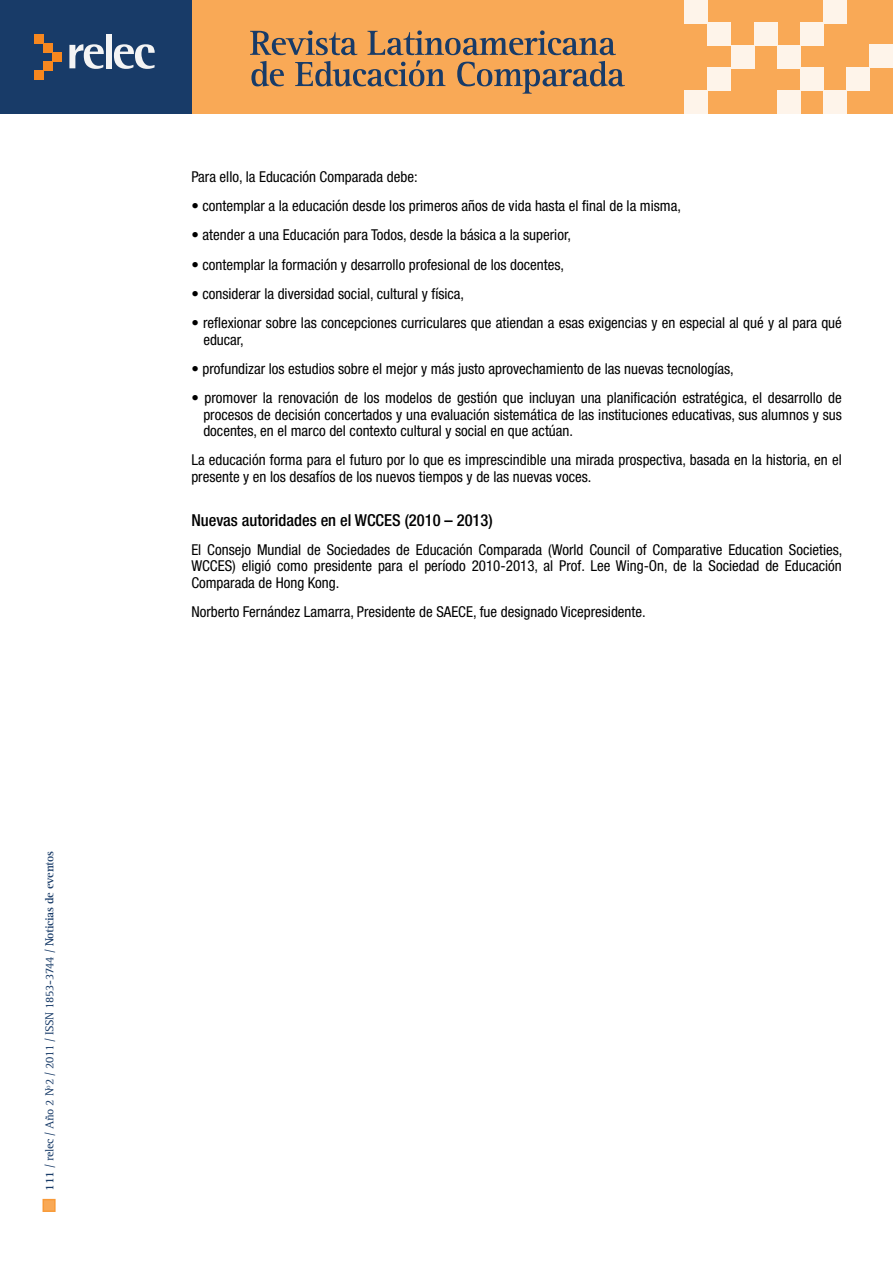
<style>
.page{position:relative;width:893px;height:1263px;background:#fff}
.page>*{position:absolute;margin:0;border:0;box-sizing:border-box;transform-origin:0 0}
.t1{font:500 condensed 16.5px "Helvetica Neue";color:#000}
.t2{font:condensed 15px/16.5px "Helvetica Neue";color:#000}
.t3{font:12px "AT Rotis Serif";letter-spacing:-.025em;color:#183b68}
.s1{font-weight:700}
</style>
<div class="page">
<div style="left:192px;top:0;width:701px;height:114px;background:#f9a956"></div>
<svg style="left:250px;top:30px;width:375px;height:64px"></svg>
<div style="left:708px;top:23px;width:23px;height:23px;background:#fef4ea"></div>
<div style="left:731px;top:45px;width:23px;height:23px;background:#fef4ea"></div>
<div style="left:708px;top:68px;width:23px;height:23px;background:#fef4ea"></div>
<div style="left:685px;top:91px;width:23px;height:23px;background:#fef4ea"></div>
<div style="left:754px;top:22px;width:23px;height:24px;background:#fef4ea"></div>
<div style="left:777px;top:45px;width:23px;height:23px;background:#fef4ea"></div>
<div style="left:800px;top:22px;width:23px;height:24px;background:#fef4ea"></div>
<div style="left:823px;top:0;width:24px;height:23px;background:#fef4ea"></div>
<div style="left:800px;top:68px;width:23px;height:23px;background:#fef4ea"></div>
<div style="left:777px;top:91px;width:23px;height:23px;background:#fef4ea"></div>
<div style="left:823px;top:91px;width:24px;height:23px;background:#fef4ea"></div>
<div style="left:847px;top:67px;width:23px;height:24px;background:#fef4ea"></div>
<div style="left:870px;top:45px;width:23px;height:23px;background:#fef4ea"></div>
<div style="left:685px;top:0;width:23px;height:23px;background:#fef4ea"></div>
<div style="left:0;top:0;width:192px;height:114px;background:#183b68"></div>
<svg style="left:69px;top:44px;width:35px;height:25px"></svg>
<div style="left:106px;top:34px;width:6px;height:34px;background:#f4f4f4"></div>
<svg style="left:114px;top:44px;width:41px;height:25px"></svg>
<div style="left:43px;top:43px;width:9px;height:9px;background:#f6871f"></div>
<div style="left:52px;top:52px;width:9px;height:9px;background:#f6871f"></div>
<div style="left:43px;top:61px;width:9px;height:9px;background:#f6871f"></div>
<div style="left:34px;top:70px;width:9px;height:9px;background:#f6871f"></div>
<div style="left:34px;top:34px;width:9px;height:9px;background:#f6871f"></div>
<div style="left:43px;top:1199px;width:13px;height:13px;background:#f9a956;border:2px solid #f89a38"></div>
<p class="t3" style="left:43px;top:1191px;width:341px;rotate:-90deg"><span class="s1">111</span> / relec / Año 2 Nº2 / 2011 / ISSN 1853-3744 / <span class="s1">Noticias de eventos</span></p>
<p class="t2" style="left:191px;top:168px;width:228px">Para ello, la Educación Comparada debe:</p>
<p class="t2" style="left:191px;top:197px;width:491px">• contemplar a la educación desde los primeros años de vida hasta el final de la misma,</p>
<p class="t2" style="left:191px;top:227px;width:381px">• atender a una Educación para Todos, desde la básica a la superior,</p>
<p class="t2" style="left:191px;top:256px;width:374px">• contemplar la formación y desarrollo profesional de los docentes,</p>
<p class="t2" style="left:191px;top:285px;width:274px">• considerar la diversidad social, cultural y física,</p>
<p class="t2" style="left:203px;top:314px;width:640px;text-indent:-12px">• reflexionar sobre las concepciones curriculares que atiendan a esas exigencias y en especial al qué y al para qué educar,</p>
<p class="t2" style="left:191px;top:360px;width:544px">• profundizar los estudios sobre el mejor y más justo aprovechamiento de las nuevas tecnologías,</p>
<p class="t2" style="left:203px;top:389px;width:640px;text-align:justify;text-indent:-12px">• promover la renovación de los modelos de gestión que incluyan una planificación estratégica, el desarrollo de procesos de decisión concertados y una evaluación sistemática de las instituciones educativas, sus alumnos y sus docentes, en el marco del contexto cultural y social en que actúan.</p>
<p class="t2" style="left:191px;top:452px;width:652px">La educación forma para el futuro por lo que es imprescindible una mirada prospectiva, basada en la historia, en el presente y en los desafíos de los nuevos tiempos y de las nuevas voces.</p>
<p class="t1" style="left:191px;top:510px;width:303px">Nuevas autoridades en el WCCES (2010 – 2013)</p>
<p class="t2" style="left:191px;top:541px;width:653px;text-align:justify">El Consejo Mundial de Sociedades de Educación Comparada (World Council of Comparative Education Societies, WCCES) eligió como presidente para el período 2010-2013, al Prof. Lee Wing-On, de la Sociedad de Educación Comparada de Hong Kong.</p>
<p class="t2" style="left:191px;top:603px;width:456px">Norberto Fernández Lamarra, Presidente de SAECE, fue designado Vicepresidente.</p>
</div>
